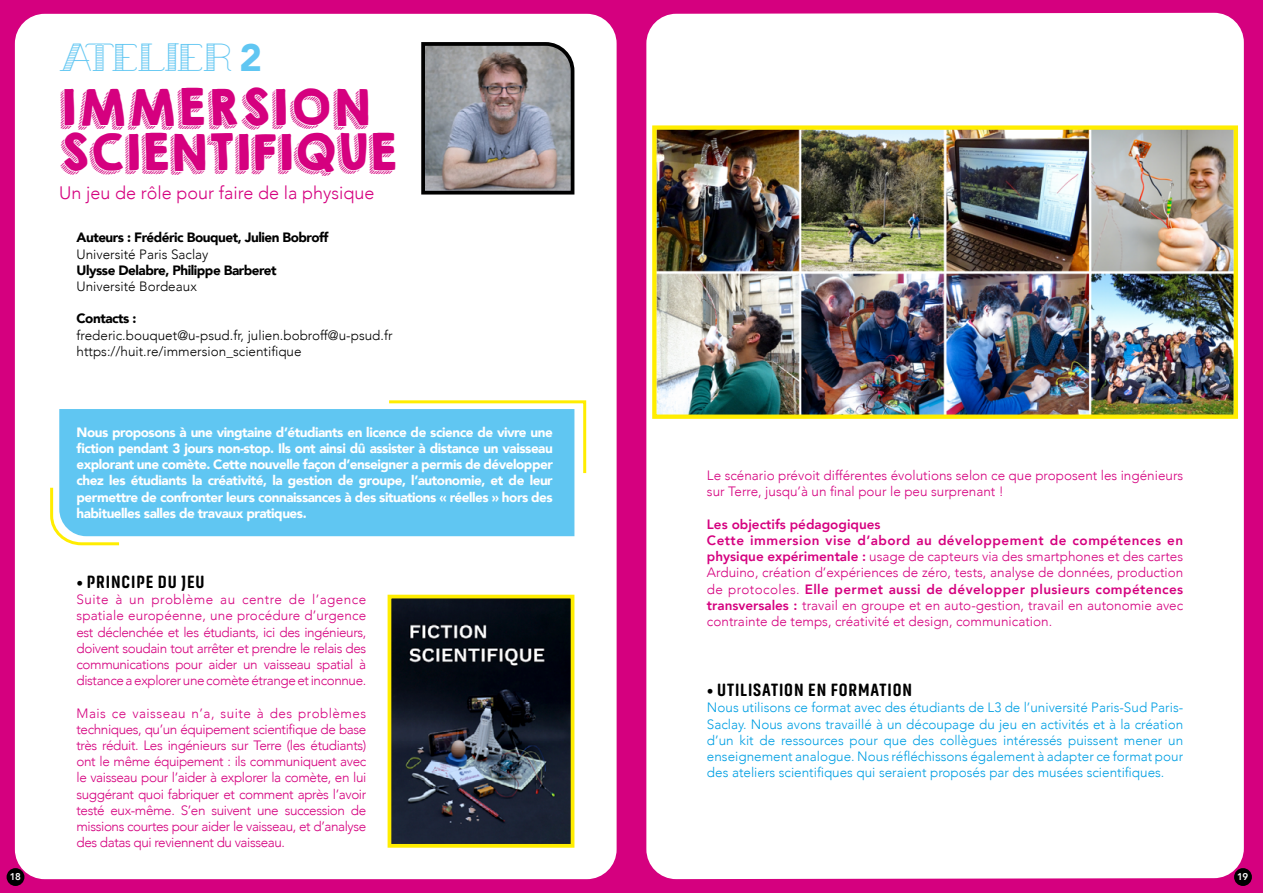
<style>
.page{position:relative;width:1263px;height:893px;background:#d5007f}
.page>*{position:absolute;margin:0;border:0;box-sizing:border-box;transform-origin:0 0}
.t1{font:45px/45px "KGHAPPY";letter-spacing:-.02em;color:#d5007f}
.t2{font:30.3px "Urbane Cuisine";letter-spacing:-.055em;color:#60c6f2}
.t3{font:800 18px "Akhand Soft";letter-spacing:.05em;color:#000}
.t4{font:300 18px "Avenir";color:#d5007f}
.t5{font:300 13.5px/16.2px "Avenir";color:#d5007f}
.t6{font:900 13.5px/16.2px "Avenir";letter-spacing:-.035em;color:#fff;text-align:justify}
.t7{font:300 13.5px/16.2px "Avenir";color:#009fe3;text-align:justify}
.t8{font:300 13.5px/16.2px "Avenir";color:#000}
.t9{font:900 13.5px "Avenir";letter-spacing:-.035em;color:#000}
.t10{font:800 9.75px "Avenir";color:#fff}
.s1{font-family:"Avenir";font-weight:900;font-size:38.1px}
.s2{font-family:"Avenir";font-weight:300;font-size:13.5px}
.s3{font-weight:800}
</style>
<div class="page">
<div style="left:15px;top:14px;width:602px;height:865px;background:#fff;border-radius:30px"></div>
<div style="left:646px;top:13px;width:598px;height:866px;background:#fff"></div>
<div style="left:7px;top:868px;width:17px;height:18px;background:#000;border-radius:50%"></div>
<div style="left:1234px;top:868px;width:18px;height:18px;background:#000;border-radius:50%"></div>
<img style="left:421px;top:42px;width:154px;height:153px">
<div style="left:59px;top:409px;width:515px;height:127px;background:#60c6f2"></div>
<svg style="left:386px;top:400px;width:201px;height:76px;background:#7bcee6"></svg>
<svg style="left:50px;top:485px;width:72px;height:61px"></svg>
<img style="left:393px;top:600px;width:176px;height:243px">
<div style="left:388px;top:595px;width:186px;height:253px;border:4px solid #ffed00"></div>
<img style="left:657px;top:130px;width:576px;height:284px">
<div style="left:652px;top:125px;width:586px;height:294px;border:4px solid #ffed00"></div>
<h2 class="t2" style="left:59px;top:36px;width:204px">ATELIER <span class="s1">2</span></h2>
<h1 class="t1" style="left:59px;top:85px;width:339px">IMMERSION<br>SCIENTIFIQUE</h1>
<h3 class="t4" style="left:59px;top:182px;width:317px">Un jeu de rôle pour faire de la physique</h3>
<p class="t9" style="left:77px;top:226px;width:253px">Auteurs : Frédéric Bouquet, Julien Bobroff</p>
<p class="t8" style="left:77px;top:246px;width:133px">Université Paris Saclay</p>
<p class="t9" style="left:77px;top:258px;width:202px">Ulysse Delabre, Philippe Barberet</p>
<p class="t8" style="left:77px;top:278px;width:122px">Université Bordeaux</p>
<p class="t9" style="left:77px;top:307px;width:61px">Contacts :</p>
<p class="t8" style="left:77px;top:327px;width:317px">frederic.bouquet@u-psud.fr, julien.bobroff@u-psud.fr https://huit.re/immersion_scientifique</p>
<p class="t6" style="left:77px;top:424px;width:478px">Nous proposons à une vingtaine d’étudiants en licence de science de vivre une fiction pendant 3 jours non-stop. Ils ont ainsi dû assister à distance un vaisseau explorant une comète. Cette nouvelle façon d’enseigner a permis de développer chez les étudiants la créativité, la gestion de groupe, l’autonomie, et de leur permettre de confronter leurs connaissances à des situations « réelles » hors des habituelles salles de travaux pratiques.</p>
<h3 class="t3" style="left:77px;top:572px;width:129px"><span class="s2">•</span> PRINCIPE DU JEU</h3>
<p class="t5" style="left:77px;top:591px;width:291px;text-align:justify">Suite à un problème au centre de l’agence spatiale européenne, une procédure d’urgence est déclenchée et les étudiants, ici des ingénieurs, doivent soudain tout arrêter et prendre le relais des communications pour aider un vaisseau spatial à distance a explorer une comète étrange et inconnue.</p>
<p class="t5" style="left:77px;top:705px;width:291px;text-align:justify">Mais ce vaisseau n’a, suite à des problèmes techniques, qu’un équipement scientifique de base très réduit. Les ingénieurs sur Terre (les étudiants) ont le même équipement : ils communiquent avec le vaisseau pour l’aider à explorer la comète, en lui suggérant quoi fabriquer et comment après l’avoir testé eux-même. S’en suivent une succession de missions courtes pour aider le vaisseau, et d’analyse des datas qui reviennent du vaisseau.</p>
<p class="t5" style="left:707px;top:467px;width:478px">Le scénario prévoit différentes évolutions selon ce que proposent les ingénieurs sur Terre, jusqu’à un final pour le peu surprenant !</p>
<p class="t5" style="left:707px;top:516px;width:478px"><span class="s3">Les objectifs pédagogiques<br>Cette immersion vise d’abord au développement de compétences en physique expérimentale :</span> usage de capteurs via des smartphones et des cartes Arduino, création d’expériences de zéro, tests, analyse de données, production de protocoles. <span class="s3">Elle permet aussi de développer plusieurs compétences transversales :</span> travail en groupe et en auto-gestion, travail en autonomie avec contrainte de temps, créativité et design, communication.</p>
<h3 class="t3" style="left:707px;top:680px;width:207px"><span class="s2">•</span> UTILISATION EN FORMATION</h3>
<p class="t7" style="left:707px;top:700px;width:478px">Nous utilisons ce format avec des étudiants de L3 de l’université Paris-Sud Paris-Saclay. Nous avons travaillé à un découpage du jeu en activités et à la création d’un kit de ressources pour que des collègues intéressés puissent mener un enseignement analogue. Nous réfléchissons également à adapter ce format pour des ateliers scientifiques qui seraient proposés par des musées scientifiques.</p>
<p class="t10" style="left:10px;top:869px;width:13px">18</p>
<p class="t10" style="left:1237px;top:869px;width:13px">19</p>
</div>
